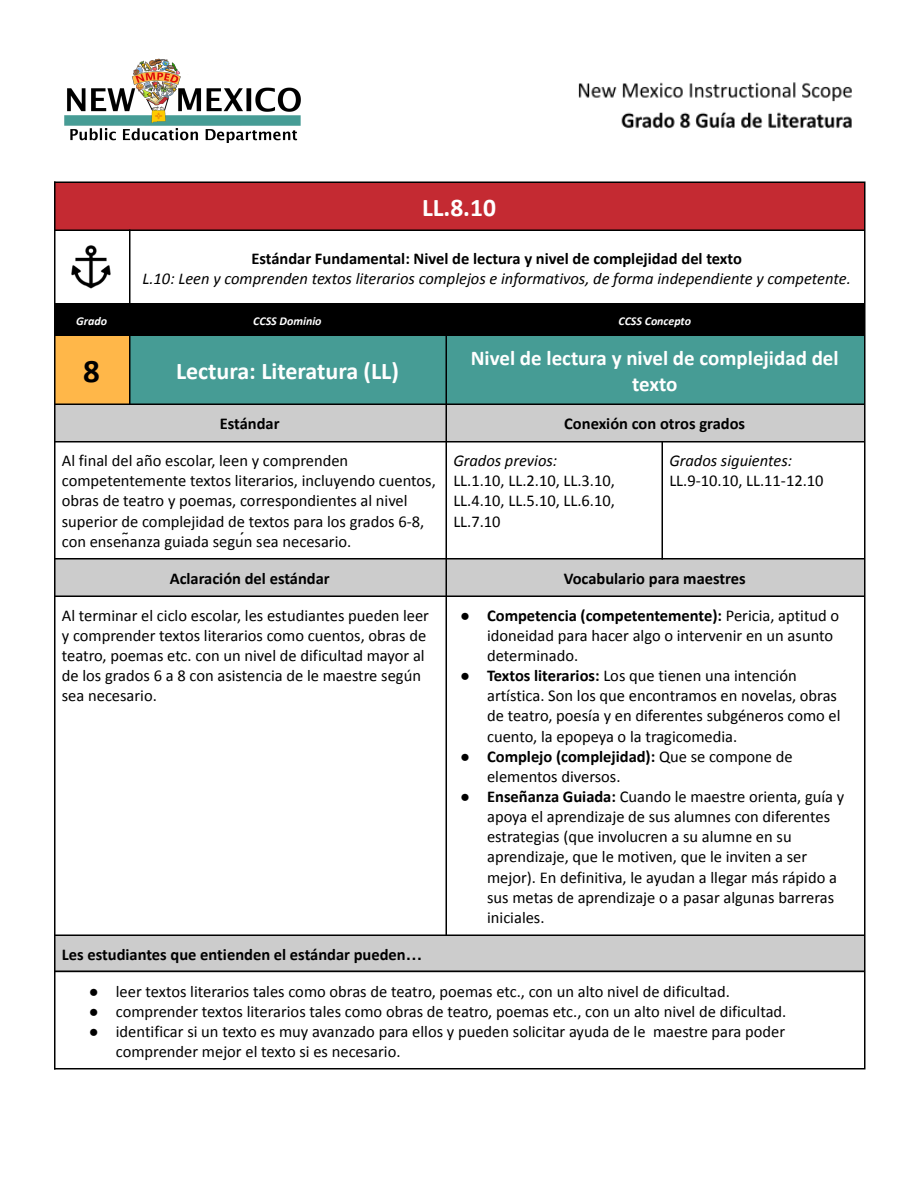
<style>
.page{position:relative;width:918px;height:1188px;background:#fff}
.page>*{position:absolute;margin:0;border:0;box-sizing:border-box;transform-origin:0 0}
.t1{font:700 33px "Calibri";color:#000}
.t2{font:700 25.5px "Calibri";color:#fff}
.t3{font:700 24px "Calibri";color:#fff}
.t4{font:700 21px/25.7px "Calibri";color:#fff;text-align:center}
.t5{font:16.5px/20.1px "Calibri";color:#000}
.t6{font:700 16.5px "Calibri";color:#000}
.t7{font:italic 16.5px "Calibri";color:#000}
.t8{font:italic 700 12px "Calibri";color:#fff}
.s1{font-family:"Arial"}
.s2{font-weight:700}
</style>
<div class="page">
<div style="left:54px;top:183px;width:810px;height:48px;background:#c42a32"></div>
<div style="left:54px;top:304px;width:75px;height:32px;background:#000"></div>
<div style="left:129px;top:304px;width:317px;height:32px;background:#000"></div>
<div style="left:446px;top:304px;width:418px;height:32px;background:#000"></div>
<div style="left:54px;top:336px;width:75px;height:68px;background:#ffb749"></div>
<div style="left:129px;top:336px;width:317px;height:68px;background:#469c95"></div>
<div style="left:446px;top:336px;width:418px;height:68px;background:#469c95"></div>
<div style="left:54px;top:404px;width:392px;height:37px;background:#ccc"></div>
<div style="left:446px;top:404px;width:418px;height:37px;background:#ccc"></div>
<div style="left:54px;top:558px;width:392px;height:37px;background:#ccc"></div>
<div style="left:446px;top:558px;width:418px;height:37px;background:#ccc"></div>
<div style="left:54px;top:935px;width:810px;height:37px;background:#ccc"></div>
<hr style="left:54px;top:181px;width:2px;height:888px;background:#000">
<hr style="left:129px;top:229px;width:2px;height:176px;background:#000">
<hr style="left:445px;top:304px;width:2px;height:632px;background:#000">
<hr style="left:662px;top:441px;width:1px;height:118px;background:#000">
<hr style="left:864px;top:181px;width:2px;height:888px;background:#000">
<hr style="left:54px;top:181px;width:810px;height:2px;background:#000">
<hr style="left:54px;top:229px;width:810px;height:2px;background:#000">
<hr style="left:54px;top:303px;width:810px;height:1px;background:#000">
<hr style="left:54px;top:403px;width:810px;height:2px;background:#000">
<hr style="left:54px;top:441px;width:810px;height:1px;background:#000">
<hr style="left:54px;top:558px;width:810px;height:1px;background:#000">
<hr style="left:54px;top:595px;width:810px;height:2px;background:#000">
<hr style="left:54px;top:934px;width:810px;height:2px;background:#000">
<hr style="left:54px;top:970px;width:810px;height:2px;background:#000">
<hr style="left:54px;top:1068px;width:810px;height:1px;background:#000">
<img style="left:64px;top:58px;width:237px;height:85px">
<img style="left:71px;top:245px;width:40px;height:44px">
<img style="left:578px;top:82px;width:274px;height:46px">
<h2 class="t2" style="left:422px;top:197px;width:75px">LL.8.10</h2>
<p class="t6" style="left:251px;top:252px;width:492px">Estándar Fundamental: Nivel de lectura y nivel de complejidad del texto</p>
<p class="t7" style="left:143px;top:272px;width:710px">L.10: Leen y comprenden textos literarios complejos e informativos, de forma independiente y competente.</p>
<p class="t8" style="left:76px;top:316px;width:32px">Grado</p>
<p class="t8" style="left:253px;top:316px;width:70px">CCSS Dominio</p>
<p class="t8" style="left:618px;top:316px;width:74px">CCSS Concepto</p>
<h1 class="t1" style="left:83px;top:358px;width:18px">8</h1>
<h3 class="t3" style="left:176px;top:361px;width:224px">Lectura: Literatura (LL)</h3>
<p class="t4" style="left:471px;top:347px;width:369px">Nivel de lectura y nivel de complejidad del texto</p>
<p class="t6" style="left:220px;top:417px;width:61px">Estándar</p>
<p class="t6" style="left:564px;top:417px;width:182px">Conexión con otros grados</p>
<p class="t5" style="left:62px;top:452px;width:375px">Al final del año escolar, leen y comprenden competentemente textos literarios, incluyendo cuentos, obras de teatro y poemas, correspondientes al nivel superior de complejidad de textos para los grados 6-8, con ensen<span class="s1">̃</span>anza guiada segu<span class="s1">́</span>n sea necesario.</p>
<p class="t7" style="left:453px;top:454px;width:105px">Grados previos:</p>
<p class="t7" style="left:669px;top:454px;width:124px">Grados siguientes:</p>
<p class="t5" style="left:669px;top:472px;width:156px">LL.9-10.10, LL.11-12.10</p>
<p class="t5" style="left:453px;top:472px;width:163px;text-align:justify">LL.1.10, LL.2.10, LL.3.10, LL.4.10, LL.5.10, LL.6.10, LL.7.10</p>
<p class="t6" style="left:170px;top:571px;width:162px">Aclaración del estándar</p>
<p class="t6" style="left:564px;top:571px;width:184px">Vocabulario para maestres</p>
<p class="t5" style="left:62px;top:607px;width:369px">Al terminar el ciclo escolar, les estudiantes pueden leer y comprender textos literarios como cuentos, obras de teatro, poemas etc. con un nivel de dificultad mayor al de los grados 6 a 8 con asistencia de le maestre según sea necesario.</p>
<p class="t5" style="left:487px;top:607px;width:354px;text-indent:-27px"><span class="s1">●</span> <span class="s2">Competencia (competentemente):</span> Pericia, aptitud o idoneidad para hacer algo o intervenir en un asunto determinado.</p>
<p class="t5" style="left:487px;top:667px;width:355px;text-indent:-27px"><span class="s1">●</span> <span class="s2">Textos literarios:</span> Los que tienen una intención artística. Son los que encontramos en novelas, obras de teatro, poesía y en diferentes subgéneros como el cuento, la epopeya o la tragicomedia.</p>
<p class="t5" style="left:487px;top:748px;width:307px;text-indent:-27px"><span class="s1">●</span> <span class="s2">Complejo (complejidad):</span> Que se compone de elementos diversos.</p>
<p class="t5" style="left:487px;top:788px;width:359px;text-indent:-27px"><span class="s1">●</span> <span class="s2">Enseñanza Guiada:</span> Cuando le maestre orienta, guía y apoya el aprendizaje de sus alumnes con diferentes estrategias (que involucren a su alumne en su aprendizaje, que le motiven, que le inviten a ser mejor). En definitiva, le ayudan a llegar más rápido a sus metas de aprendizaje o a pasar algunas barreras iniciales.</p>
<p class="t6" style="left:62px;top:947px;width:362px">Les estudiantes que entienden el estándar pueden<span class="s1">…</span></p>
<p class="t5" style="left:89px;top:983px;width:643px"><span class="s1">●</span> leer textos literarios tales como obras de teatro, poemas etc., con un alto nivel de dificultad.</p>
<p class="t5" style="left:89px;top:1003px;width:699px"><span class="s1">●</span> comprender textos literarios tales como obras de teatro, poemas etc., con un alto nivel de dificultad.</p>
<p class="t5" style="left:116px;top:1023px;width:671px;text-indent:-27px"><span class="s1">●</span> identificar si un texto es muy avanzado para ellos y pueden solicitar ayuda de le maestre para poder comprender mejor el texto si es necesario.</p>
</div>
